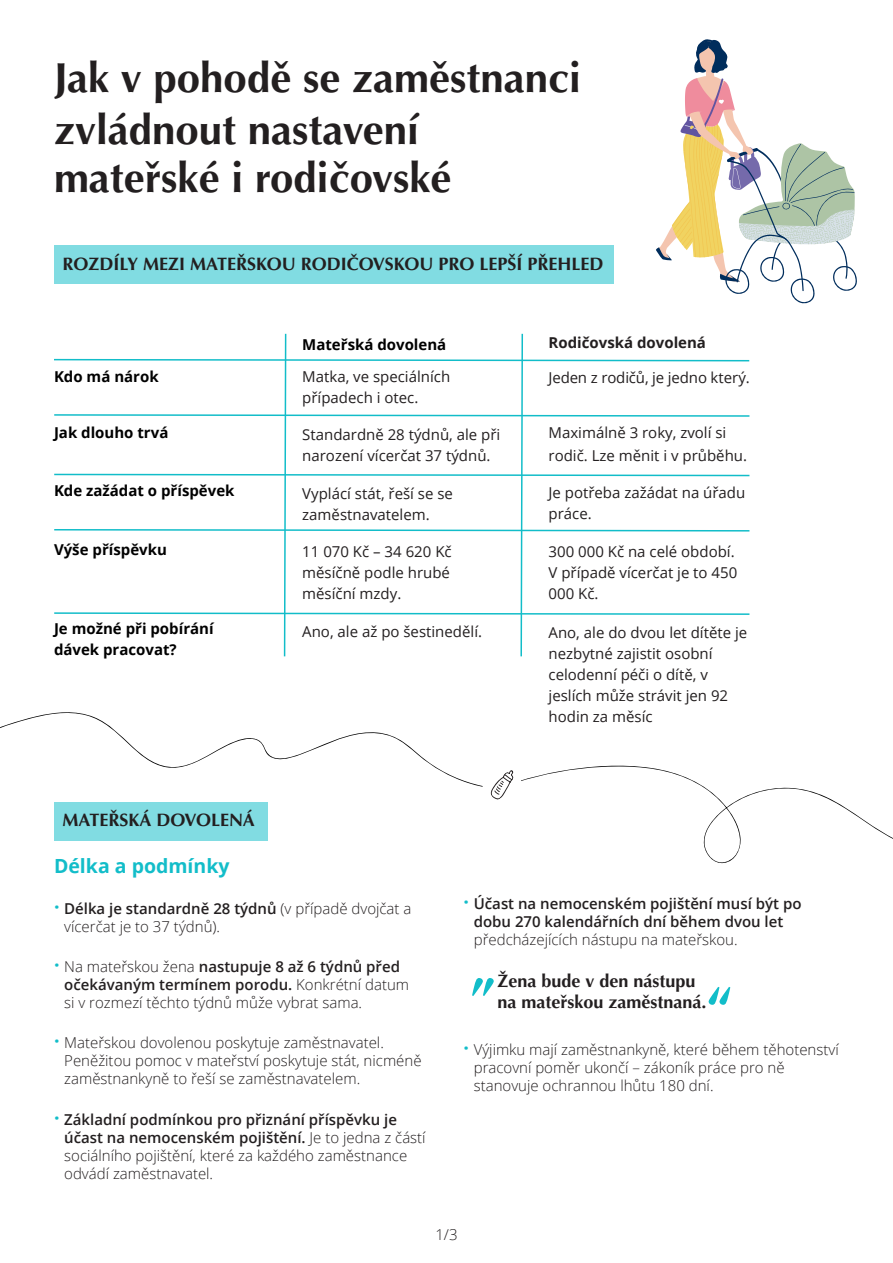
<style>
.page{position:relative;width:893px;height:1263px;background:#fff}
.page>*{position:absolute;margin:0;border:0;box-sizing:border-box;transform-origin:0 0}
.t1{font:700 52.5px "Optima LT Pro";color:#12bdc9}
.t2{font:700 42px/52.1px "Optima LT Pro";color:#231f20}
.t3{font:700 19.5px "Open Sans";color:#12bdc9}
.t4{font:700 18px/21px "Optima LT Pro";color:#231f20}
.t5{font:300 15px/18px "Open Sans";color:#231f20}
.t6{font:15px/21px "Open Sans";color:#231f20}
.t7{font:700 15px/21px "Open Sans";color:#000}
.t8{font:600 15px/18px "Open Sans";color:#231f20;text-align:center}
.t9{font:700 15px "Open Sans";color:#231f20}
.s1{font-weight:700;font-size:19.5px;color:#12bdc9}
.s2{font-weight:600}
</style>
<div class="page">
<div style="left:54px;top:801px;width:214px;height:39px;background:#81dce2"></div>
<div style="left:54px;top:245px;width:559px;height:39px;background:#81dce2"></div>
<svg style="left:656px;top:39px;width:201px;height:264px"></svg>
<svg style="left:54px;top:333px;width:696px;height:324px"></svg>
<svg style="left:0;top:712px;width:483px;height:75px"></svg>
<svg style="left:521px;top:765px;width:372px;height:98px"></svg>
<svg style="left:490px;top:770px;width:23px;height:30px"></svg>
<h2 class="t2" style="left:54px;top:51px;width:528px">Jak v pohodě se zaměstnanci zvládnout nastavení</h2>
<h2 class="t2" style="left:54px;top:151px;width:399px">mateřské i rodičovské</h2>
<p class="t4" style="left:63px;top:254px;width:543px">ROZDÍLY MEZI MATEŘSKOU RODIČOVSKOU PRO LEPŠÍ PŘEHLED</p>
<p class="t7" style="left:54px;top:366px;width:106px">Kdo má nárok</p>
<p class="t7" style="left:54px;top:421px;width:116px">Jak dlouho trvá</p>
<p class="t7" style="left:54px;top:480px;width:182px">Kde zažádat o příspěvek</p>
<p class="t7" style="left:54px;top:538px;width:114px">Výše příspěvku</p>
<p class="t7" style="left:54px;top:618px;width:161px">Je možné při pobírání dávek pracovat?</p>
<p class="t7" style="left:302px;top:334px;width:146px">Mateřská dovolená</p>
<p class="t6" style="left:302px;top:365px;width:149px">Matka, ve speciálních případech i otec.</p>
<p class="t6" style="left:302px;top:424px;width:200px">Standardně 28 týdnů, ale při narození vícerčat 37 týdnů.</p>
<p class="t6" style="left:302px;top:482px;width:152px">Vyplácí stát, řeší se se zaměstnavatelem.</p>
<p class="t6" style="left:302px;top:541px;width:151px;text-align:justify">11 070 Kč – 34 620 Kč měsíčně podle hrubé měsíční mzdy.</p>
<p class="t6" style="left:302px;top:620px;width:181px">Ano, ale až po šestinedělí.</p>
<p class="t9" style="left:549px;top:332px;width:159px">Rodičovská dovolená</p>
<p class="t6" style="left:549px;top:366px;width:203px">Jeden z rodičů, je jedno který.</p>
<p class="t6" style="left:549px;top:421px;width:200px;line-height:22.5px">Maximálně 3 roky, zvolí si rodič. Lze měnit i v průběhu.</p>
<p class="t6" style="left:549px;top:482px;width:198px">Je potřeba zažádat na úřadu práce.</p>
<p class="t6" style="left:549px;top:540px;width:190px">300 000 Kč na celé období.<br>V případě vícerčat je to 450<br>000 Kč.</p>
<p class="t6" style="left:549px;top:621px;width:200px">Ano, ale do dvou let dítěte je nezbytné zajistit osobní celodenní péči o dítě, v jeslích může strávit jen 92 hodin za měsíc</p>
<p class="t4" style="left:63px;top:809px;width:194px">MATEŘSKÁ DOVOLENÁ</p>
<h3 class="t3" style="left:54px;top:852px;width:177px">Délka a podmínky</h3>
<p class="t5" style="left:64px;top:899px;width:349px;text-indent:-10px"><span class="s1">·</span> <span class="s2">Délka je standardně 28 týdnů</span> (v případě dvojčat a vícerčat je to 37 týdnů).</p>
<p class="t5" style="left:64px;top:957px;width:346px;text-indent:-10px"><span class="s1">·</span> Na mateřskou žena <span class="s2">nastupuje 8 až 6 týdnů před očekávaným termínem porodu.</span> Konkrétní datum si v rozmezí těchto týdnů může vybrat sama.</p>
<p class="t5" style="left:64px;top:1033px;width:359px;text-indent:-10px"><span class="s1">·</span> Mateřskou dovolenou poskytuje zaměstnavatel.<br>Peněžitou pomoc v mateřství poskytuje stát, nicméně zaměstnankyně to řeší se zaměstnavatelem.</p>
<p class="t5" style="left:64px;top:1110px;width:363px;text-indent:-10px"><span class="s1">·</span> <span class="s2">Základní podmínkou pro přiznání příspěvku je účast na nemocenském pojištění.</span> Je to jedna z částí sociálního pojištění, které za každého zaměstnance odvádí zaměstnavatel.</p>
<p class="t8" style="left:463px;top:894px;width:340px"><span class="s1">·</span> Účast na nemocenském pojištění musí být po dobu 270 kalendářních dní během dvou let</p>
<p class="t5" style="left:474px;top:930px;width:265px">předcházejících nástupu na mateřskou.</p>
<p class="t4" style="left:497px;top:970px;width:211px">Žena bude v den nástupu na mateřskou zaměstnaná.</p>
<h1 class="t1" style="left:471px;top:934px;width:28px">„</h1>
<h1 class="t1" style="left:707px;top:973px;width:28px">“</h1>
<p class="t5" style="left:474px;top:1040px;width:366px;text-indent:-10px"><span class="s1">·</span> Výjimku mají zaměstnankyně, které během těhotenství pracovní poměr ukončí – zákoník práce pro ně stanovuje ochrannou lhůtu 180 dní.</p>
<p class="t5" style="left:435px;top:1225px;width:24px">1/3</p>
</div>
